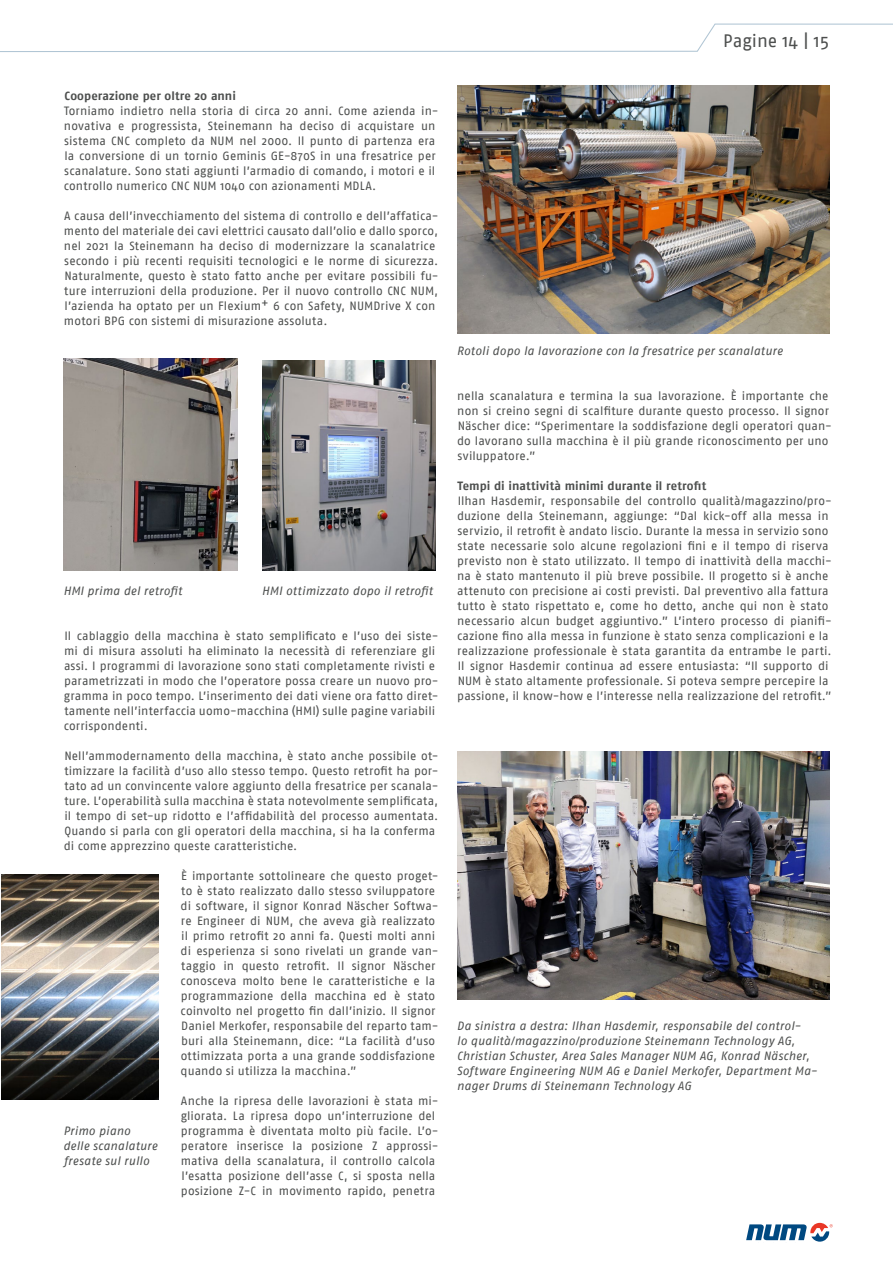
<style>
.page{position:relative;width:893px;height:1263px;background:#fff}
.page>*{position:absolute;margin:0;border:0;box-sizing:border-box;transform-origin:0 0}
.t1{font:18px "Fago No";color:#4d4f4e}
.t2{font:12px/15px "Fago No";letter-spacing:.01em;color:#4d4f4e}
.t3{font:italic 12px/15px "Fago No";letter-spacing:.01em;color:#4d4f4e}
.t4{font:700 12px "Fago No";letter-spacing:.005em;color:#4d4f4e}
</style>
<div class="page">
<svg style="left:0;top:23px;width:893px;height:29px"></svg>
<svg style="left:746px;top:1223px;width:87px;height:18px"></svg>
<img style="left:1px;top:874px;width:157px;height:225px">
<img style="left:457px;top:85px;width:372px;height:248px">
<img style="left:457px;top:751px;width:372px;height:248px">
<img style="left:262px;top:360px;width:174px;height:210px">
<img style="left:64px;top:359px;width:173px;height:211px">
<p class="t4" style="left:65px;top:89px;width:173px">Cooperazione per oltre 20 anni</p>
<p class="t2" style="left:64px;top:103px;width:376px">Torniamo indietro nella storia di circa 20 anni. Come azienda in&shy;novativa e progressista, Steinemann ha deciso di acquistare un sistema CNC completo da NUM nel 2000. Il punto di partenza era la conversione di un tornio Geminis GE-870S in una fresatrice per scanalature. Sono stati aggiunti l’armadio di comando, i motori e il controllo numerico CNC NUM 1040 con azionamenti MDLA.</p>
<p class="t2" style="left:64px;top:208px;width:376px">A causa dell’invecchiamento del sistema di controllo e dell’affatica&shy;mento del materiale dei cavi elettrici causato dall’olio e dallo sporco, nel 2021 la Steinemann ha deciso di modernizzare la scanalatrice secondo i più recenti requisiti tecnologici e le norme di sicurezza.<br>Naturalmente, questo è stato fatto anche per evitare possibili fu&shy;ture interruzioni della produzione. Per il nuovo controllo CNC NUM, l’azienda ha optato per un Flexium+ 6 con Safety, NUMDrive X con motori BPG con sistemi di misurazione assoluta.</p>
<p class="t3" style="left:63px;top:583px;width:120px">HMI prima del retrofit</p>
<p class="t3" style="left:262px;top:583px;width:172px">HMI ottimizzato dopo il retrofit</p>
<p class="t2" style="left:64px;top:628px;width:376px">Il cablaggio della macchina è stato semplificato e l’uso dei siste&shy;mi di misura assoluti ha eliminato la necessità di referenziare gli assi. I programmi di lavorazione sono stati completamente rivisti e parametrizzati in modo che l’operatore possa creare un nuovo pro&shy;gramma in poco tempo. L’inserimento dei dati viene ora fatto diret&shy;tamente nell’interfaccia uomo-macchina (HMI) sulle pagine variabili corrispondenti.</p>
<p class="t2" style="left:64px;top:748px;width:376px">Nell’ammodernamento della macchina, è stato anche possibile ot&shy;timizzare la facilità d’uso allo stesso tempo. Questo retrofit ha por&shy;tato ad un convincente valore aggiunto della fresatrice per scanala&shy;ture. L’operabilità sulla macchina è stata notevolmente semplificata, il tempo di set-up ridotto e l’affidabilità del processo aumentata.<br>Quando si parla con gli operatori della macchina, si ha la conferma di come apprezzino queste caratteristiche.</p>
<p class="t2" style="left:181px;top:868px;width:260px">È importante sottolineare che questo proget&shy;to è stato realizzato dallo stesso sviluppatore di software, il signor Konrad Näscher Softwa&shy;re Engineer di NUM, che aveva già realizzato il primo retrofit 20 anni fa. Questi molti anni di esperienza si sono rivelati un grande van&shy;taggio in questo retrofit. Il signor Näscher conosceva molto bene le caratteristiche e la programmazione della macchina ed è stato coinvolto nel progetto fin dall’inizio. Il signor Daniel Merkofer, responsabile del reparto tam&shy;buri alla Steinemann, dice: “La facilità d’uso ottimizzata porta a una grande soddisfazione quando si utilizza la macchina.”</p>
<p class="t2" style="left:181px;top:1093px;width:259px">Anche la ripresa delle lavorazioni è stata mi&shy;gliorata. La ripresa dopo un’interruzione del programma è diventata molto più facile. L’o&shy;peratore inserisce la posizione Z approssi&shy;mativa della scanalatura, il controllo calcola l’esatta posizione dell’asse C, si sposta nella posizione Z-C in movimento rapido, penetra</p>
<p class="t3" style="left:63px;top:1123px;width:96px">Primo piano delle scanalature fresate sul rullo</p>
<h1 class="t1" style="left:723px;top:31px;width:108px">Pagine 14 | 15</h1>
<p class="t3" style="left:457px;top:343px;width:327px">Rotoli dopo la lavorazione con la fresatrice per scanalature</p>
<p class="t2" style="left:457px;top:388px;width:376px">nella scanalatura e termina la sua lavorazione. È importante che non si creino segni di scalfiture durante questo processo. Il signor Näscher dice: “Sperimentare la soddisfazione degli operatori quan&shy;do lavorano sulla macchina è il più grande riconoscimento per uno sviluppatore.”</p>
<p class="t4" style="left:458px;top:479px;width:250px">Tempi di inattività minimi durante il retrofit</p>
<p class="t2" style="left:457px;top:493px;width:376px">Ilhan Hasdemir, responsabile del controllo qualità/magazzino/pro&shy;duzione della Steinemann, aggiunge: “Dal kick-off alla messa in servizio, il retrofit è andato liscio. Durante la messa in servizio sono state necessarie solo alcune regolazioni fini e il tempo di riserva previsto non è stato utilizzato. Il tempo di inattività della macchi&shy;na è stato mantenuto il più breve possibile. Il progetto si è anche attenuto con precisione ai costi previsti. Dal preventivo alla fattura tutto è stato rispettato e, come ho detto, anche qui non è stato necessario alcun budget aggiuntivo.” L’intero processo di pianifi&shy;cazione fino alla messa in funzione è stato senza complicazioni e la realizzazione professionale è stata garantita da entrambe le parti.<br>Il signor Hasdemir continua ad essere entusiasta: “Il supporto di NUM è stato altamente professionale. Si poteva sempre percepire la passione, il know-how e l’interesse nella realizzazione del retrofit.”</p>
<p class="t3" style="left:457px;top:1018px;width:362px">Da sinistra a destra: Ilhan Hasdemir, responsabile del control-<br>lo qualità/magazzino/produzione Steinemann Technology AG, Christian Schuster, Area Sales Manager NUM AG, Konrad Näscher, Software Engineering NUM AG e Daniel Merkofer, Department Ma&shy;nager Drums di Steinemann Technology AG</p>
</div>
